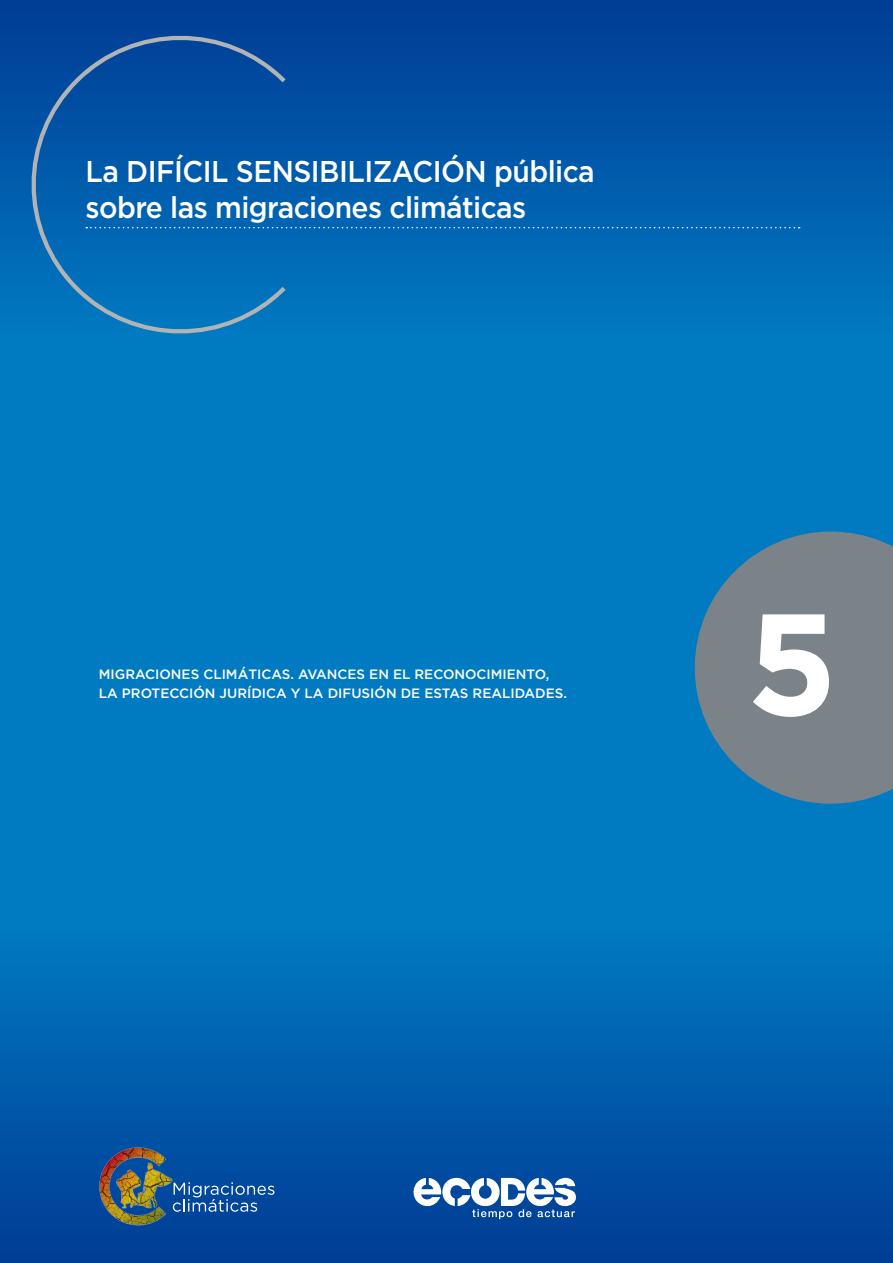
<style>
.page{position:relative;width:893px;height:1263px;background:#007bc2}
.page>*{position:absolute;margin:0;border:0;box-sizing:border-box;transform-origin:0 0}
.t1{font:700 144px "Gotham";color:#fff}
.t2{font:500 30px/36px "Gotham";letter-spacing:-.02em;color:#fff;scale:.94 1}
.t3{font:500 13.5px/18.6px "Gotham";color:#fff}
</style>
<div class="page">
<div style="left:0;top:924px;width:893px;height:339px;background:linear-gradient(to bottom,#007ac2,#003b94)"></div>
<div style="left:0;top:0;width:893px;height:339px;background:linear-gradient(to bottom,#003b94,#007ac1)"></div>
<svg style="left:17px;top:21px;width:269px;height:318px"></svg>
<svg style="left:86px;top:227px;width:714px;height:1px"></svg>
<svg style="left:695px;top:531px;width:198px;height:273px;fill:#7c8388"></svg>
<svg style="left:414px;top:1178px;width:162px;height:41px;background:#7198c7"></svg>
<img style="left:99px;top:1146px;width:75px;height:80px">
<svg style="left:173px;top:1182px;width:101px;height:30px;background:#316aaf"></svg>
<h2 class="t2" style="left:86px;top:153px;width:543px">La DIFÍCIL SENSIBILIZACIÓN pública sobre las migraciones climáticas</h2>
<p class="t3" style="left:99px;top:664px;width:470px">MIGRACIONES CLIMÁTICAS. AVANCES EN EL RECONOCIMIENTO,<br>LA PROTECCIÓN JURÍDICA Y LA DIFUSIÓN DE ESTAS REALIDADES.</p>
<h1 class="t1" style="left:747px;top:581px;width:92px">5</h1>
</div>
